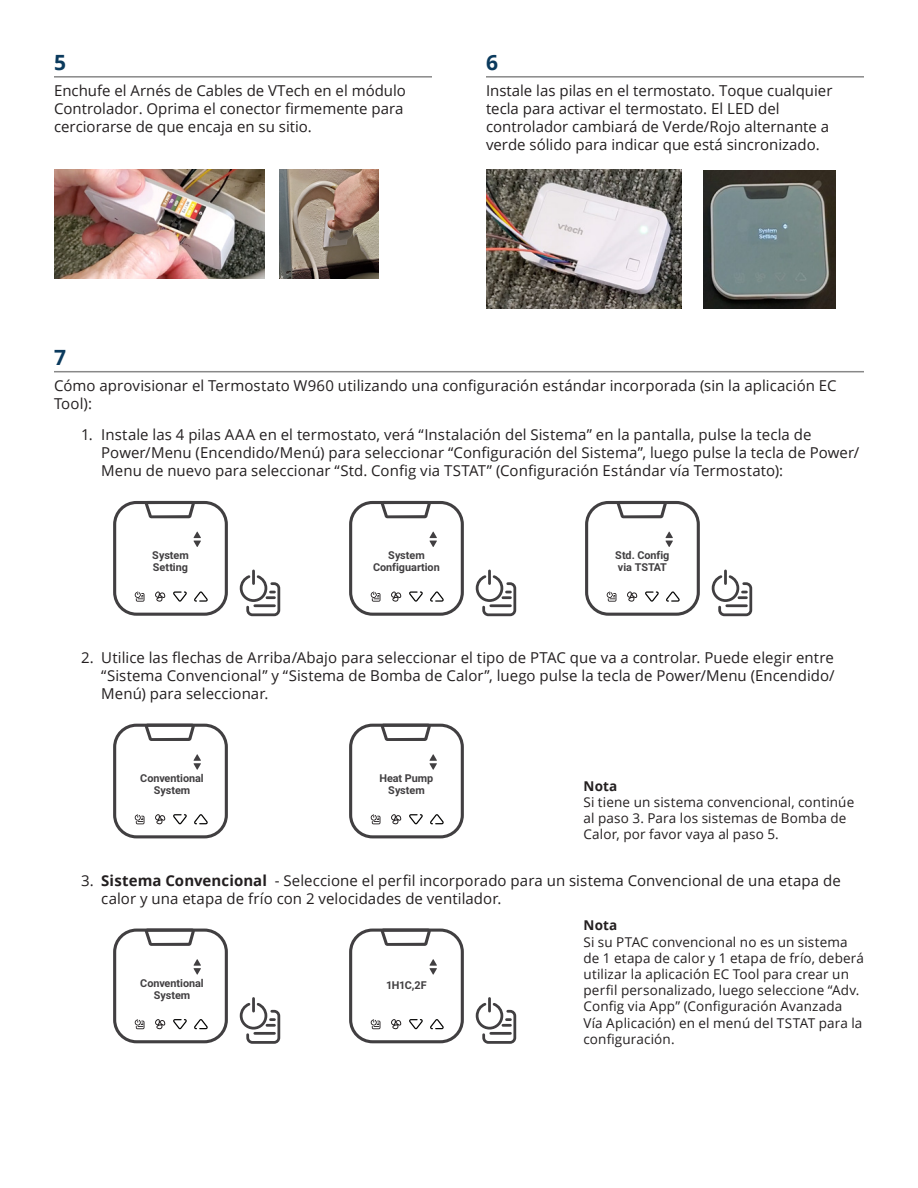
<style>
.page{position:relative;width:918px;height:1188px;background:#fff}
.page>*{position:absolute;margin:0;border:0;box-sizing:border-box;transform-origin:0 0}
.t1{font:700 21px "Open Sans";color:#0b3a5d}
.t2{font:15px/18px "Open Sans";letter-spacing:.005em;color:#231f20}
.t3{font:13.5px/16.2px "Open Sans";letter-spacing:.01em;color:#231f20}
.t4{font:700 13.5px "Open Sans";letter-spacing:.015em;color:#231f20}
.t5{font:700 10.8px/12.5px "Roboto";letter-spacing:-.005em;color:#413f41;text-align:center}
.s1{font-weight:700}
</style>
<div class="page">
<hr style="left:54px;top:76px;width:378px;height:2px;background:#888">
<img style="left:54px;top:170px;width:210px;height:108px">
<img style="left:280px;top:170px;width:99px;height:108px">
<hr style="left:486px;top:76px;width:378px;height:2px;background:#888">
<img style="left:703px;top:170px;width:132px;height:139px">
<img style="left:486px;top:170px;width:195px;height:139px">
<hr style="left:54px;top:371px;width:810px;height:1px;background:#888">
<svg style="left:113px;top:501px;width:115px;height:115px"></svg>
<svg style="left:349px;top:501px;width:115px;height:115px"></svg>
<svg style="left:585px;top:501px;width:115px;height:115px"></svg>
<svg style="left:113px;top:724px;width:115px;height:114px"></svg>
<svg style="left:349px;top:724px;width:115px;height:114px"></svg>
<svg style="left:240px;top:570px;width:40px;height:46px"></svg>
<svg style="left:476px;top:570px;width:40px;height:46px"></svg>
<svg style="left:712px;top:570px;width:40px;height:46px"></svg>
<svg style="left:113px;top:929px;width:115px;height:114px"></svg>
<svg style="left:349px;top:929px;width:115px;height:114px"></svg>
<svg style="left:240px;top:997px;width:40px;height:47px"></svg>
<svg style="left:476px;top:997px;width:40px;height:47px"></svg>
<p class="t1" style="left:54px;top:48px;width:13px">5</p>
<p class="t2" style="left:54px;top:81px;width:353px">Enchufe el Arnés de Cables de VTech en el módulo<br>Controlador. Oprima el conector firmemente para cerciorarse de que encaja en su sitio.</p>
<p class="t1" style="left:54px;top:343px;width:13px">7</p>
<p class="t1" style="left:486px;top:48px;width:13px">6</p>
<p class="t2" style="left:486px;top:81px;width:348px">Instale las pilas en el termostato. Toque cualquier tecla para activar el termostato. El LED del controlador cambiará de Verde/Rojo alternante a verde sólido para indicar que está sincronizado.</p>
<p class="t2" style="left:54px;top:376px;width:784px">Cómo aprovisionar el Termostato W960 utilizando una configuración estándar incorporada (sin la aplicación EC<br>Tool):</p>
<p class="t2" style="left:101px;top:425px;width:760px;text-indent:-20px">1. Instale las 4 pilas AAA en el termostato, verá “Instalación del Sistema” en la pantalla, pulse la tecla de<br>Power/Menu (Encendido/Menú) para seleccionar “Configuración del Sistema”, luego pulse la tecla de Power/<br>Menu de nuevo para seleccionar “Std. Config via TSTAT” (Configuración Estándar vía Termostato):</p>
<p class="t5" style="left:152px;top:550px;width:38px;text-align:left">System<br>Setting</p>
<p class="t5" style="left:373px;top:550px;width:68px">System<br>Configuartion</p>
<p class="t5" style="left:615px;top:550px;width:56px;text-align:left">Std. Config via TSTAT</p>
<p class="t2" style="left:101px;top:648px;width:735px;text-align:justify;text-indent:-20px">2. Utilice las flechas de Arriba/Abajo para seleccionar el tipo de PTAC que va a controlar. Puede elegir entre “Sistema Convencional” y “Sistema de Bomba de Calor”, luego pulse la tecla de Power/Menu (Encendido/ Menú) para seleccionar.</p>
<p class="t5" style="left:140px;top:773px;width:65px">Conventional<br>System</p>
<p class="t5" style="left:379px;top:773px;width:55px">Heat Pump<br>System</p>
<p class="t4" style="left:584px;top:776px;width:35px">Nota</p>
<p class="t3" style="left:584px;top:793px;width:272px">Si tiene un sistema convencional, continúe al paso 3. Para los sistemas de Bomba de<br>Calor, por favor vaya al paso 5.</p>
<p class="t2" style="left:101px;top:871px;width:741px;text-indent:-20px">3. <span class="s1">Sistema Convencional</span> - Seleccione el perfil incorporado para un sistema Convencional de una etapa de calor y una etapa de frío con 2 velocidades de ventilador.</p>
<p class="t5" style="left:140px;top:978px;width:65px">Conventional<br>System</p>
<p class="t5" style="left:386px;top:980px;width:42px">1H1C,2F</p>
<p class="t4" style="left:584px;top:916px;width:35px">Nota</p>
<p class="t3" style="left:584px;top:933px;width:282px">Si su PTAC convencional no es un sistema de 1 etapa de calor y 1 etapa de frío, deberá utilizar la aplicación EC Tool para crear un perfil personalizado, luego seleccione “Adv.<br>Config via App” (Configuración Avanzada Vía Aplicación) en el menú del TSTAT para la configuración.</p>
</div>
